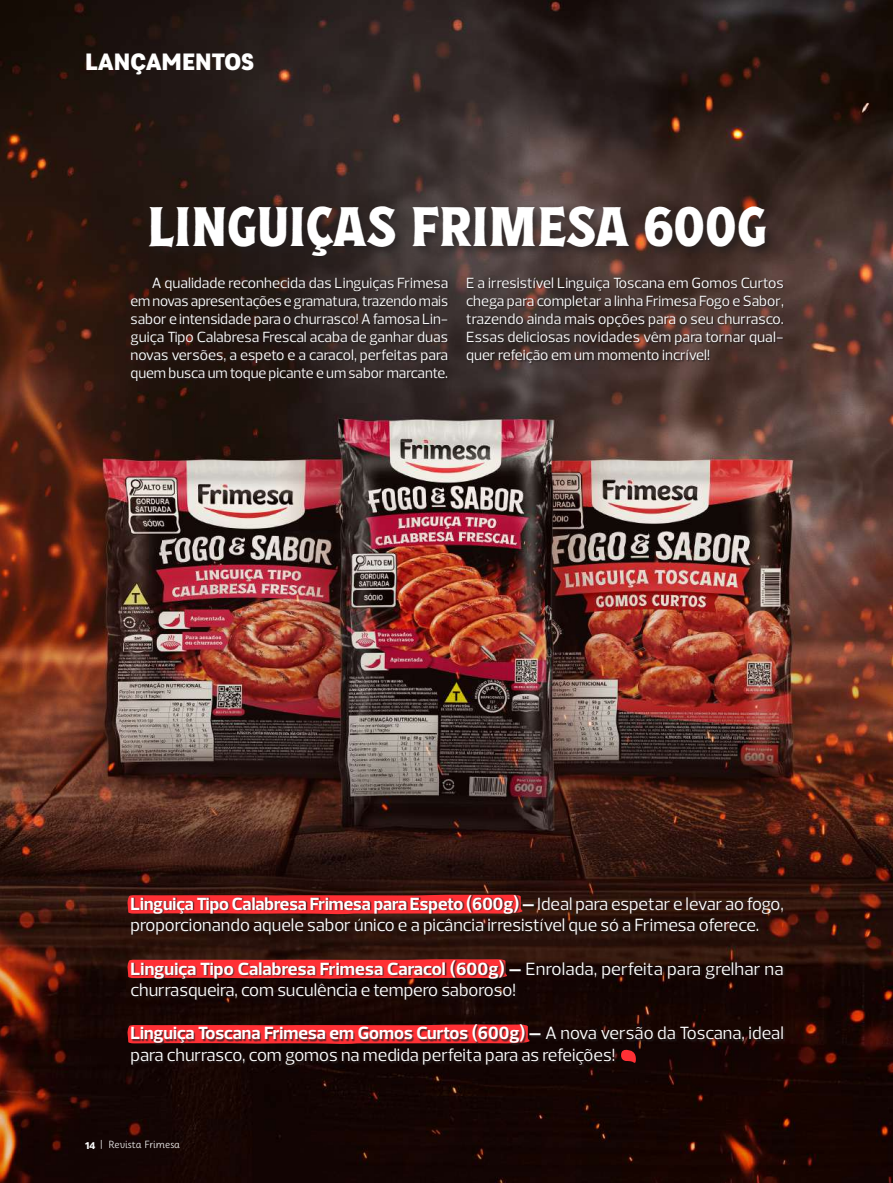
<style>
.page{position:relative;width:893px;height:1183px;background:#fff}
.page>*{position:absolute;margin:0;border:0;box-sizing:border-box;transform-origin:0 0}
.t1{font:48px "Espiritu";color:#fff}
.t2{font:800 23.85px "Papelli";color:#fff}
.t3{font:18px/21.6px "Prelo";color:#fff}
.t4{font:15px/18px "Prelo";color:#fff;text-align:justify}
.t5{font:300 10.5px "Papelli";color:#fff}
.s1{font-weight:700}
</style>
<div class="page">
<img style="left:0;top:0;width:893px;height:1182px">
<svg style="left:126px;top:894px;width:397px;height:20px"></svg>
<div style="left:146px;top:202px;width:632px;height:67px;background:#231f20;opacity:.75"></div>
<svg style="left:131px;top:278px;width:319px;height:105px;background:#2a1e1c"></svg>
<svg style="left:466px;top:278px;width:319px;height:87px;background:#42312d"></svg>
<div style="left:132px;top:895px;width:653px;height:171px;background:#231f20;opacity:.72"></div>
<svg style="left:621px;top:1048px;width:15px;height:15px"></svg>
<h2 class="t2" style="left:85px;top:47px;width:171px">LANÇAMENTOS</h2>
<h1 class="t1" style="left:147px;top:195px;width:621px">LINGUIÇAS FRIMESA 600G</h1>
<p class="t4" style="left:131px;top:274px;width:319px;text-indent:21px">A qualidade reconhecida das Linguiças Frimesa em novas apresentações e gramatura, trazendo mais sabor e intensidade para o churrasco! A famosa Lin&shy;guiça Tipo Calabresa Frescal acaba de ganhar duas novas versões, a espeto e a caracol, perfeitas para quem busca um toque picante e um sabor marcante.</p>
<p class="t4" style="left:466px;top:274px;width:319px">E a irresistível Linguiça Toscana em Gomos Curtos chega para completar a linha Frimesa Fogo e Sabor, trazendo ainda mais opções para o seu churrasco.<br>Essas deliciosas novidades vêm para tornar qual&shy;quer refeição em um momento incrível!</p>
<p class="t3" style="left:131px;top:892px;width:655px"><span class="s1">Linguiça Tipo Calabresa Frimesa para Espeto (600g) –</span>Ideal para espetar e levar ao fogo, proporcionando aquele sabor único e a picância irresistível que só a Frimesa oferece.</p>
<p class="t3" style="left:131px;top:957px;width:655px"><span class="s1">Linguiça Tipo Calabresa Frimesa Caracol (600g) –</span> Enrolada, perfeita para grelhar na churrasqueira, com suculência e tempero saboroso!</p>
<p class="t3" style="left:131px;top:1022px;width:655px"><span class="s1">Linguiça Toscana Frimesa em Gomos Curtos (600g) –</span> A nova versão da Toscana, ideal para churrasco, com gomos na medida perfeita para as refeições!</p>
<p class="t5" style="left:85px;top:1137px;width:97px"><span class="s1">14</span> | Revista Frimesa</p>
</div>
